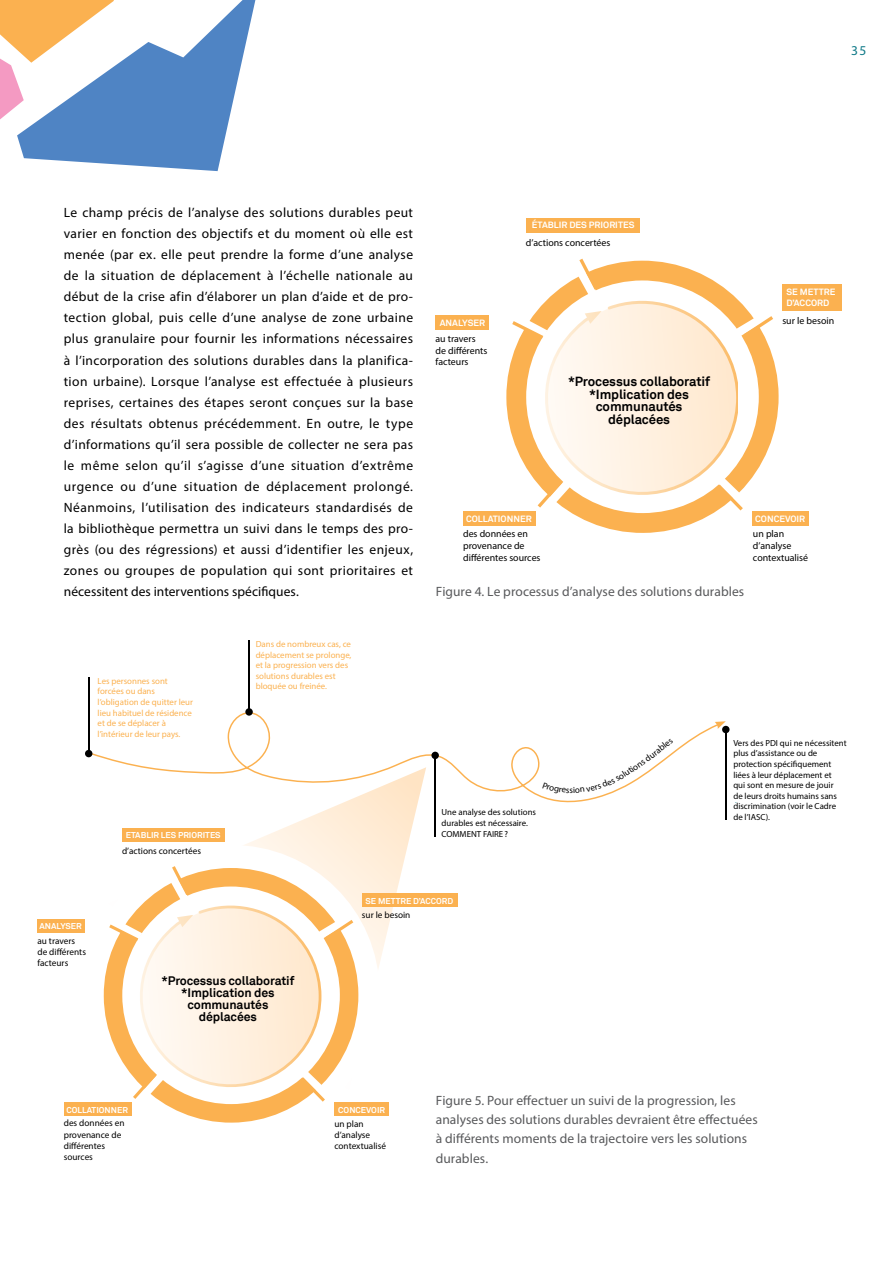
<style>
.page{position:relative;width:893px;height:1263px;background:#fff}
.page>*{position:absolute;margin:0;border:0;box-sizing:border-box;transform-origin:0 0}
.t1{font:13.5px/21px "Myriad Pro";letter-spacing:.005em;color:#000;text-align:justify}
.t2{font:13.5px/19.2px "Myriad Pro";letter-spacing:.005em;color:#58595b}
.t3{font:13.5px "Myriad Pro";color:#0e7987}
.t4{font:700 13.2px/12.9px "Akkurat";letter-spacing:-.01em;color:#000;text-align:center}
.t5{font:700 12.3px/12px "Akkurat";letter-spacing:-.01em;color:#000;text-align:center}
.t6{font:9.9px/11.9px "Myriad Pro";color:#000}
.t7{font:9.3px/11.1px "Myriad Pro";color:#000}
.t8{font:700 9.15px/10.9px "Akkurat";color:#fff}
.t9{font:9px "Myriad Pro";color:#000}
.t10{font:8.85px/10.6px "Myriad Pro";color:#000}
.t11{font:8.85px/10.6px "Myriad Pro";color:#fbb150}
.t12{font:700 8.55px "Akkurat";color:#fff}
.t13{font:7.05px "Myriad Pro";color:#0e7987}
</style>
<div class="page">
<svg style="left:0;top:0;width:255px;height:171px"></svg>
<div style="left:526px;top:218px;width:113px;height:14px;background:#fbb150"></div>
<div style="left:753px;top:511px;width:56px;height:15px;background:#fbb150"></div>
<div style="left:463px;top:511px;width:72px;height:15px;background:#fbb150"></div>
<div style="left:435px;top:315px;width:54px;height:14px;background:#fbb150"></div>
<div style="left:782px;top:284px;width:59px;height:27px;background:#fbb150"></div>
<svg style="left:535px;top:376px;width:244px;height:157px"></svg>
<svg style="left:509px;top:258px;width:268px;height:256px"></svg>
<hr style="left:435px;top:755px;width:1px;height:82px;background:#000">
<hr style="left:725px;top:728px;width:1px;height:92px;background:#000">
<hr style="left:248px;top:640px;width:1px;height:73px;background:#000">
<hr style="left:88px;top:677px;width:1px;height:73px;background:#000">
<svg style="left:87px;top:711px;width:628px;height:102px"></svg>
<svg style="left:715px;top:721px;width:11px;height:8px"></svg>
<div style="left:245px;top:708px;width:8px;height:8px;background:#000;border-radius:50%"></div>
<div style="left:85px;top:750px;width:7px;height:7px;background:#000;border-radius:50%"></div>
<div style="left:431px;top:752px;width:8px;height:7px;background:#000;border-radius:50%"></div>
<div style="left:722px;top:726px;width:7px;height:7px;background:#000;border-radius:50%"></div>
<svg style="left:107px;top:767px;width:319px;height:193px"></svg>
<svg style="left:84px;top:844px;width:296px;height:272px"></svg>
<div style="left:122px;top:828px;width:102px;height:13px;background:#fbb150"></div>
<div style="left:334px;top:1103px;width:55px;height:13px;background:#fbb150"></div>
<div style="left:64px;top:1103px;width:67px;height:13px;background:#fbb150"></div>
<div style="left:37px;top:919px;width:48px;height:13px;background:#fbb150"></div>
<div style="left:362px;top:894px;width:95px;height:13px;background:#fbb150"></div>
<div style="left:103px;top:867px;width:256px;height:256px;border:19px solid #fbb150;border-radius:50%"></div>
<svg style="left:106px;top:863px;width:251px;height:242px"></svg>
<svg style="left:542px;top:739px;width:131px;height:55px"></svg>
<p class="t3" style="left:851px;top:43px;width:17px">35</p>
<p class="t1" style="left:64px;top:202px;width:351px">Le champ précis de l’analyse des solutions durables peut varier en fonction des objectifs et du moment où elle est menée (par ex. elle peut prendre la forme d’une analyse de la situation de déplacement à l’échelle nationale au début de la crise afin d’élaborer un plan d’aide et de pro&shy;tection global, puis celle d’une analyse de zone urbaine plus granulaire pour fournir les informations nécessaires à l’incorporation des solutions durables dans la planifica&shy;tion urbaine). Lorsque l’analyse est effectuée à plusieurs reprises, certaines des étapes seront conçues sur la base des résultats obtenus précédemment. En outre, le type d’informations qu’il sera possible de collecter ne sera pas le même selon qu’il s’agisse d’une situation d’extrême urgence ou d’une situation de déplacement prolongé.<br>Néanmoins, l’utilisation des indicateurs standardisés de la bibliothèque permettra un suivi dans le temps des pro&shy;grès (ou des régressions) et aussi d’identifier les enjeux, zones ou groupes de population qui sont prioritaires et nécessitent des interventions spécifiques.</p>
<p class="t8" style="left:532px;top:220px;width:104px">ÉTABLIR DES PRIORITES</p>
<p class="t6" style="left:526px;top:236px;width:86px">d’actions concertées</p>
<p class="t8" style="left:786px;top:287px;width:51px">SE METTRE<br>D’ACCORD</p>
<p class="t6" style="left:782px;top:315px;width:53px">sur le besoin</p>
<p class="t8" style="left:440px;top:317px;width:47px">ANALYSER</p>
<p class="t6" style="left:435px;top:332px;width:53px">au travers de différents facteurs</p>
<p class="t4" style="left:568px;top:375px;width:144px">*Processus collaboratif *Implication des communautés déplacées</p>
<p class="t8" style="left:466px;top:514px;width:67px">COLLATIONNER</p>
<p class="t8" style="left:755px;top:513px;width:52px">CONCEVOIR</p>
<p class="t6" style="left:463px;top:528px;width:79px">des données en provenance de différentes sources</p>
<p class="t6" style="left:753px;top:528px;width:57px">un plan d’analyse contextualisé</p>
<p class="t2" style="left:436px;top:581px;width:310px">Figure 4. Le processus d’analyse des solutions durables</p>
<p class="t11" style="left:98px;top:675px;width:97px">Les personnes sont forcées ou dans l’obligation de quitter leur lieu habituel de résidence et de se déplacer à l’intérieur de leur pays.</p>
<p class="t11" style="left:256px;top:638px;width:97px">Dans de nombreux cas, ce déplacement se prolonge, et la progression vers des solutions durables est bloquée ou freinée.</p>
<p class="t12" style="left:40px;top:921px;width:44px">ANALYSER</p>
<p class="t7" style="left:37px;top:935px;width:50px">au travers de différents facteurs</p>
<p class="t12" style="left:126px;top:830px;width:96px">ETABLIR LES PRIORITES</p>
<p class="t7" style="left:122px;top:845px;width:81px">d’actions concertées</p>
<p class="t5" style="left:161px;top:975px;width:134px">*Processus collaboratif *Implication des communautés déplacées</p>
<p class="t10" style="left:442px;top:807px;width:96px">Une analyse des solutions durables est nécessaire.<br>COMMENT FAIRE ?</p>
<p class="t12" style="left:366px;top:895px;width:89px">SE METTRE D’ACCORD</p>
<p class="t7" style="left:362px;top:909px;width:50px">sur le besoin</p>
<p class="t9" style="left:569px;top:784px;width:5px">s</p>
<p class="t10" style="left:733px;top:737px;width:115px">Vers des PDI qui ne nécessitent plus d’assistance ou de protection spécifiquement liées à leur déplacement et<br>qui sont en mesure de jouir<br>de leurs droits humains sans discrimination (voir le Cadre de l’IASC).</p>
<p class="t13" style="left:735px;top:796px;width:3px">.</p>
<p class="t12" style="left:67px;top:1104px;width:63px">COLLATIONNER</p>
<p class="t12" style="left:338px;top:1104px;width:48px">CONCEVOIR</p>
<p class="t7" style="left:64px;top:1118px;width:62px">des données en provenance de différentes sources</p>
<p class="t7" style="left:334px;top:1118px;width:53px">un plan d’analyse contextualisé</p>
<p class="t2" style="left:436px;top:1090px;width:323px">Figure 5. Pour effectuer un suivi de la progression, les analyses des solutions durables devraient être effectuées à différents moments de la trajectoire vers les solutions durables.</p>
</div>
